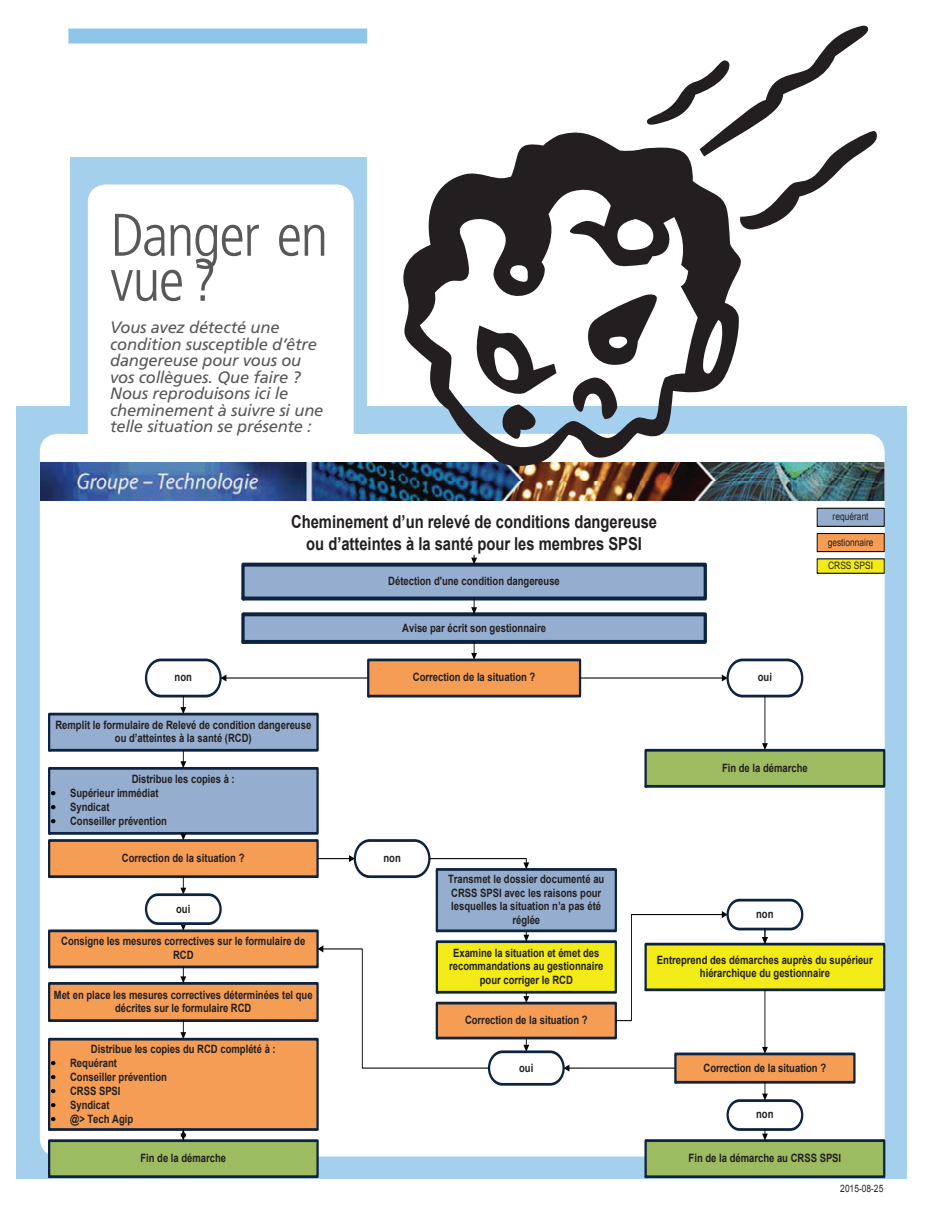
<style>
.page{position:relative;width:936px;height:1206px;background:#fff}
.page>*{position:absolute;margin:0;border:0;box-sizing:border-box;transform-origin:0 0}
.t1{font:300 condensed 60px/45px "Frutiger";letter-spacing:-.025em;color:#57585a}
.t2{font:700 17.85px/21.5px "Arial";color:#231f20;text-align:center;scale:.83 1}
.t3{font:italic 16.5px/16.5px "Frutiger";letter-spacing:-.01em;color:#57585a}
.t4{font:700 11.55px/13.8px "Arial";color:#231f20;text-align:center;scale:.83 1}
.t5{font:10.2px "Arial";letter-spacing:.005em;color:#231f20;scale:.83 1}
</style>
<div class="page">
<div style="left:16px;top:407px;width:891px;height:772px;background:#a4d0ed"></div>
<div style="left:40px;top:434px;width:845px;height:722px;background:#fff;border-radius:18px"></div>
<div style="left:70px;top:158px;width:297px;height:276px;background:#a4d0ed"></div>
<div style="left:88px;top:184px;width:266px;height:756px;background:#fff;border-radius:18px"></div>
<img style="left:40px;top:462px;width:844px;height:38px">
<div style="left:243px;top:565px;width:462px;height:34px;background:#95aecf"></div>
<div style="left:241px;top:563px;width:466px;height:37px;border:4px solid #0d2340"></div>
<div style="left:243px;top:614px;width:462px;height:28px;background:#95aecf"></div>
<div style="left:241px;top:613px;width:466px;height:31px;border:4px solid #0d2340"></div>
<svg style="left:471px;top:599px;width:6px;height:15px"></svg>
<div style="left:49px;top:714px;width:269px;height:36px;background:#95aecf"></div>
<div style="left:48px;top:713px;width:271px;height:39px;border:3px solid #0d2340"></div>
<div style="left:49px;top:768px;width:269px;height:65px;background:#95aecf"></div>
<div style="left:48px;top:767px;width:271px;height:68px;border:3px solid #0d2340"></div>
<img style="left:52px;top:792px;width:4px;height:14px">
<img style="left:52px;top:806px;width:4px;height:14px">
<img style="left:52px;top:820px;width:4px;height:15px">
<div style="left:49px;top:841px;width:269px;height:36px;background:#f59d55"></div>
<div style="left:48px;top:839px;width:271px;height:39px;border:3px solid #0d2340"></div>
<div style="left:49px;top:931px;width:269px;height:36px;background:#f59d55"></div>
<div style="left:48px;top:930px;width:271px;height:38px;border:3px solid #0d2340"></div>
<div style="left:49px;top:983px;width:269px;height:38px;background:#f59d55"></div>
<div style="left:48px;top:982px;width:271px;height:40px;border:3px solid #0d2340"></div>
<div style="left:49px;top:1039px;width:269px;height:91px;background:#f59d55"></div>
<div style="left:48px;top:1038px;width:271px;height:93px;border:3px solid #0d2340"></div>
<img style="left:52px;top:1061px;width:4px;height:5px">
<img style="left:52px;top:1075px;width:4px;height:5px">
<img style="left:52px;top:1089px;width:4px;height:5px">
<img style="left:52px;top:1103px;width:4px;height:5px">
<img style="left:52px;top:1117px;width:4px;height:14px">
<div style="left:49px;top:1141px;width:269px;height:36px;background:#9dbb60"></div>
<div style="left:48px;top:1139px;width:271px;height:39px;border:3px solid #0d2340"></div>
<div style="left:437px;top:869px;width:179px;height:62px;background:#95aecf"></div>
<div style="left:436px;top:868px;width:181px;height:64px;border:3px solid #0d2340"></div>
<div style="left:437px;top:942px;width:179px;height:50px;background:#f2eb17"></div>
<div style="left:436px;top:940px;width:181px;height:54px;border:3px solid #0d2340"></div>
<div style="left:437px;top:1003px;width:179px;height:35px;background:#f59d55"></div>
<div style="left:436px;top:1002px;width:181px;height:37px;border:3px solid #0d2340"></div>
<div style="left:646px;top:750px;width:238px;height:36px;background:#9dbb60"></div>
<div style="left:644px;top:749px;width:241px;height:39px;border:3px solid #0d2340"></div>
<div style="left:646px;top:944px;width:238px;height:46px;background:#f2eb17"></div>
<div style="left:644px;top:943px;width:241px;height:48px;border:3px solid #0d2340"></div>
<div style="left:646px;top:1141px;width:238px;height:36px;background:#9dbb60"></div>
<div style="left:644px;top:1139px;width:241px;height:39px;border:3px solid #0d2340"></div>
<hr style="left:226px;top:678px;width:142px;height:1px;background:#040503">
<div style="left:368px;top:660px;width:212px;height:36px;background:#f59d55"></div>
<div style="left:367px;top:659px;width:214px;height:38px;border:3px solid #0d2340"></div>
<hr style="left:580px;top:678px;width:143px;height:1px;background:#040503">
<svg style="left:722px;top:658px;width:82px;height:41px"></svg>
<svg style="left:144px;top:658px;width:82px;height:56px"></svg>
<svg style="left:180px;top:750px;width:6px;height:18px"></svg>
<svg style="left:180px;top:833px;width:6px;height:8px"></svg>
<svg style="left:180px;top:967px;width:6px;height:16px"></svg>
<svg style="left:180px;top:1021px;width:6px;height:18px"></svg>
<hr style="left:765px;top:696px;width:1px;height:48px;background:#040503">
<svg style="left:762px;top:743px;width:6px;height:7px"></svg>
<hr style="left:318px;top:858px;width:32px;height:1px;background:#040503">
<svg style="left:349px;top:839px;width:180px;height:40px"></svg>
<svg style="left:471px;top:555px;width:6px;height:10px"></svg>
<div style="left:817px;top:508px;width:67px;height:18px;background:#95aecf"></div>
<div style="left:817px;top:508px;width:67px;height:18px;border:1px solid #040503"></div>
<div style="left:817px;top:534px;width:67px;height:18px;background:#f59d55"></div>
<div style="left:817px;top:533px;width:67px;height:19px;border:1px solid #040503"></div>
<div style="left:817px;top:559px;width:67px;height:14px;background:#f2eb17"></div>
<svg style="left:144px;top:877px;width:79px;height:54px"></svg>
<svg style="left:180px;top:1130px;width:6px;height:11px"></svg>
<svg style="left:471px;top:642px;width:6px;height:18px"></svg>
<hr style="left:569px;top:1068px;width:106px;height:1px;background:#040503">
<svg style="left:318px;top:930px;width:251px;height:157px"></svg>
<div style="left:675px;top:1054px;width:179px;height:28px;background:#f59d55"></div>
<div style="left:674px;top:1053px;width:182px;height:31px;border:3px solid #0d2340"></div>
<svg style="left:616px;top:897px;width:188px;height:124px"></svg>
<hr style="left:765px;top:990px;width:1px;height:58px;background:#040503">
<svg style="left:762px;top:1047px;width:6px;height:7px"></svg>
<svg style="left:725px;top:1082px;width:79px;height:59px"></svg>
<svg style="left:400px;top:26px;width:479px;height:442px"></svg>
<div style="left:68px;top:28px;width:299px;height:16px;background:#8ec6e9"></div>
<h1 class="t1" style="left:110px;top:213px;width:220px">Danger en vue?</h1>
<h3 class="t3" style="left:110px;top:319px;width:215px">Vous avez détecté une condition susceptible d’être dangereuse pour vous ou vos collègues. Que faire ?<br>Nous reproduisons ici le cheminement à suivre si une telle situation se présente :</h3>
<h2 class="t2" style="left:291px;top:512px;width:442px">Cheminement d’un relevé de conditions dangereuse ou d’atteintes à la santé pour les membres SPSI</h2>
<p class="t4" style="left:388px;top:574px;width:208px">Détection d'une condition dangereuse</p>
<p class="t4" style="left:402px;top:621px;width:175px">Avise par écrit son gestionnaire</p>
<p class="t4" style="left:413px;top:671px;width:149px">Correction de la situation ?</p>
<p class="t4" style="left:175px;top:671px;width:22px">non</p>
<p class="t4" style="left:758px;top:671px;width:19px">oui</p>
<p class="t4" style="left:55px;top:718px;width:310px">Remplit le formulaire de Relevé de condition dangereuse ou d’atteintes à la santé (RCD)</p>
<p class="t4" style="left:70px;top:773px;width:200px;text-align:left;text-indent:62px">Distribue les copies à :<br>Supérieur immédiat<br>Syndicat<br>Conseiller prévention</p>
<p class="t4" style="left:122px;top:851px;width:149px">Correction de la situation ?</p>
<p class="t4" style="left:722px;top:761px;width:105px">Fin de la démarche</p>
<p class="t4" style="left:383px;top:851px;width:22px">non</p>
<p class="t5" style="left:833px;top:510px;width:45px">requérant</p>
<p class="t5" style="left:828px;top:535px;width:57px">gestionnaire</p>
<p class="t5" style="left:828px;top:559px;width:56px">CRSS SPSI</p>
<p class="t4" style="left:176px;top:902px;width:19px">oui</p>
<p class="t4" style="left:61px;top:935px;width:296px">Consigne les mesures correctives sur le formulaire de<br>RCD</p>
<p class="t4" style="left:54px;top:988px;width:313px">Met en place les mesures correctives déterminées tel que décrites sur le formulaire RCD</p>
<p class="t4" style="left:70px;top:1042px;width:249px;text-align:left;text-indent:21px">Distribue les copies du RCD complété à :<br>Requérant<br>Conseiller prévention<br>CRSS SPSI<br>Syndicat<br>@&gt; Tech Agip</p>
<p class="t4" style="left:140px;top:1151px;width:105px">Fin de la démarche</p>
<p class="t4" style="left:448px;top:872px;width:190px">Transmet le dossier documenté au<br>CRSS SPSI avec les raisons pour lesquelles la situation n’a pas été réglée</p>
<p class="t4" style="left:449px;top:946px;width:187px">Examine la situation et émet des recommandations au gestionnaire pour corriger le RCD</p>
<p class="t4" style="left:465px;top:1013px;width:149px">Correction de la situation ?</p>
<p class="t4" style="left:519px;top:1061px;width:19px">oui</p>
<p class="t4" style="left:756px;top:907px;width:22px">non</p>
<p class="t4" style="left:657px;top:953px;width:261px">Entreprend des démarches auprès du supérieur hiérarchique du gestionnaire</p>
<p class="t4" style="left:704px;top:1061px;width:149px">Correction de la situation ?</p>
<p class="t4" style="left:756px;top:1108px;width:22px">non</p>
<p class="t4" style="left:689px;top:1151px;width:185px">Fin de la démarche au CRSS SPSI</p>
<p class="t5" style="left:840px;top:1182px;width:53px">2015-08-25</p>
</div>
